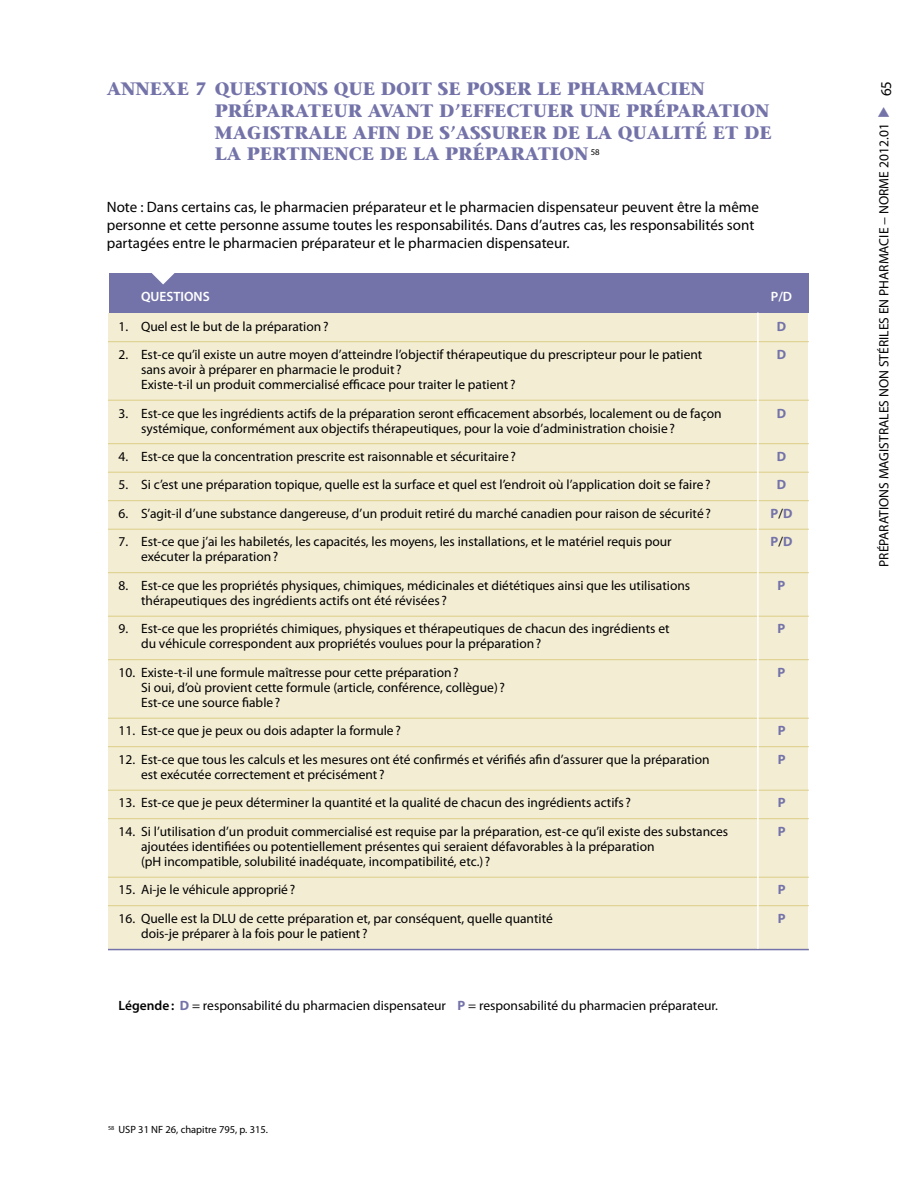
<style>
.page{position:relative;width:918px;height:1188px;background:#fff}
.page>*{position:absolute;margin:0;border:0;box-sizing:border-box;transform-origin:0 0}
.t1{font:700 18px/21.6px "Stone Serif";color:#7473a9}
.t2{font:15px/18px "Myriad Pro";color:#000}
.t3{font:13.5px/15px "Myriad Pro";color:#000}
.t4{font:700 13.5px "Myriad Pro";color:#7473a9}
.t5{font:600 13.5px "Myriad Pro";color:#fff}
.t6{font:10.5px "Myriad Pro";color:#000}
.s1{font-weight:400;color:#000}
.s2{font-weight:600}
.s3{font-weight:700;color:#7473a9}
.s4{color:#7473a9}
</style>
<div class="page">
<div style="left:108px;top:313px;width:700px;height:637px;background:#f3edd4"></div>
<div style="left:109px;top:273px;width:700px;height:40px;background:#7473a9"></div>
<svg style="left:152px;top:273px;width:23px;height:11px"></svg>
<hr style="left:108px;top:341px;width:701px;height:1px;background:#dcce86">
<hr style="left:108px;top:400px;width:701px;height:1px;background:#dcce86">
<hr style="left:108px;top:443px;width:701px;height:1px;background:#dcce86">
<hr style="left:108px;top:472px;width:701px;height:1px;background:#dcce86">
<hr style="left:108px;top:500px;width:701px;height:1px;background:#dcce86">
<hr style="left:108px;top:529px;width:701px;height:1px;background:#dcce86">
<hr style="left:108px;top:572px;width:701px;height:1px;background:#dcce86">
<hr style="left:108px;top:616px;width:701px;height:1px;background:#dcce86">
<hr style="left:108px;top:659px;width:701px;height:1px;background:#dcce86">
<hr style="left:108px;top:718px;width:701px;height:1px;background:#dcce86">
<hr style="left:108px;top:746px;width:701px;height:1px;background:#dcce86">
<hr style="left:108px;top:790px;width:701px;height:1px;background:#dcce86">
<hr style="left:108px;top:818px;width:701px;height:1px;background:#dcce86">
<hr style="left:108px;top:877px;width:701px;height:1px;background:#dcce86">
<hr style="left:108px;top:905px;width:701px;height:1px;background:#dcce86">
<hr style="left:108px;top:949px;width:701px;height:1px;background:#7473a9">
<hr style="left:757px;top:313px;width:2px;height:636px;background:#fff">
<h1 class="t1" style="left:215px;top:78px;width:558px;text-indent:-108px">ANNEXE 7 QUESTIONS QUE DOIT SE POSER LE PHARMACIEN PRÉPARATEUR AVANT D’EFFECTUER UNE PRÉPARATION MAGISTRALE AFIN DE S’ASSURER DE LA QUALITÉ ET DE LA PERTINENCE DE LA PRÉPARATION <sup>58</sup></h1>
<p class="t2" style="left:107px;top:197px;width:654px">Note : Dans certains cas, le pharmacien préparateur et le pharmacien dispensateur peuvent être la même personne et cette personne assume toutes les responsabilités. Dans d’autres cas, les responsabilités sont partagées entre le pharmacien préparateur et le pharmacien dispensateur.</p>
<p class="t5" style="left:141px;top:287px;width:70px">QUESTIONS</p>
<p class="t5" style="left:771px;top:287px;width:23px">P/D</p>
<p class="t3" style="left:118px;top:318px;width:212px">1. Quel est le but de la préparation?</p>
<p class="t4" style="left:777px;top:317px;width:11px">D</p>
<p class="t3" style="left:119px;top:347px;width:585px">2. Est-ce qu’il existe un autre moyen d’atteindre l’objectif thérapeutique du prescripteur pour le patient</p>
<p class="t4" style="left:777px;top:346px;width:11px">D</p>
<p class="t3" style="left:141px;top:362px;width:376px">sans avoir à préparer en pharmacie le produit ?<br>Existe-t-il un produit commercialisé efficace pour traiter le patient ?</p>
<p class="t3" style="left:119px;top:405px;width:605px">3. Est-ce que les ingrédients actifs de la préparation seront efficacement absorbés, localement ou de façon</p>
<p class="t4" style="left:777px;top:404px;width:11px">D</p>
<p class="t3" style="left:141px;top:420px;width:535px">systémique, conformément aux objectifs thérapeutiques, pour la voie d’administration choisie?</p>
<p class="t3" style="left:119px;top:449px;width:399px">4. Est-ce que la concentration prescrite est raisonnable et sécuritaire?</p>
<p class="t4" style="left:777px;top:448px;width:11px">D</p>
<p class="t3" style="left:119px;top:477px;width:594px">5. Si c’est une préparation topique, quelle est la surface et quel est l’endroit où l’application doit se faire?</p>
<p class="t4" style="left:777px;top:476px;width:11px">D</p>
<p class="t3" style="left:119px;top:506px;width:594px">6. S’agit-il d’une substance dangereuse, d’un produit retiré du marché canadien pour raison de sécurité?</p>
<p class="t4" style="left:771px;top:505px;width:23px">P<span class="s1">/</span>D</p>
<p class="t3" style="left:119px;top:534px;width:555px">7. Est-ce que j’ai les habiletés, les capacités, les moyens, les installations, et le matériel requis pour</p>
<p class="t4" style="left:771px;top:533px;width:23px">P<span class="s1">/</span>D</p>
<p class="t3" style="left:141px;top:549px;width:139px">exécuter la préparation?</p>
<p class="t3" style="left:119px;top:578px;width:573px">8. Est-ce que les propriétés physiques, chimiques, médicinales et diététiques ainsi que les utilisations</p>
<p class="t4" style="left:778px;top:577px;width:9px">P</p>
<p class="t3" style="left:141px;top:593px;width:307px">thérapeutiques des ingrédients actifs ont été révisées ?</p>
<p class="t3" style="left:119px;top:621px;width:553px">9. Est-ce que les propriétés chimiques, physiques et thérapeutiques de chacun des ingrédients et</p>
<p class="t4" style="left:778px;top:620px;width:9px">P</p>
<p class="t3" style="left:141px;top:636px;width:402px">du véhicule correspondent aux propriétés voulues pour la préparation?</p>
<p class="t3" style="left:119px;top:665px;width:342px">10. Existe-t-il une formule maîtresse pour cette préparation?</p>
<p class="t4" style="left:778px;top:664px;width:9px">P</p>
<p class="t3" style="left:141px;top:680px;width:365px">Si oui, d’où provient cette formule (article, conférence, collègue) ?<br>Est-ce une source fiable?</p>
<p class="t3" style="left:119px;top:723px;width:284px">11. Est-ce que je peux ou dois adapter la formule?</p>
<p class="t4" style="left:778px;top:722px;width:9px">P</p>
<p class="t3" style="left:119px;top:752px;width:593px">12. Est-ce que tous les calculs et les mesures ont été confirmés et vérifiés afin d’assurer que la préparation</p>
<p class="t4" style="left:778px;top:751px;width:9px">P</p>
<p class="t3" style="left:141px;top:767px;width:245px">est exécutée correctement et précisément ?</p>
<p class="t3" style="left:119px;top:795px;width:514px">13. Est-ce que je peux déterminer la quantité et la qualité de chacun des ingrédients actifs ?</p>
<p class="t4" style="left:778px;top:794px;width:9px">P</p>
<p class="t3" style="left:119px;top:824px;width:611px">14. Si l’utilisation d’un produit commercialisé est requise par la préparation, est-ce qu’il existe des substances</p>
<p class="t4" style="left:778px;top:823px;width:9px">P</p>
<p class="t3" style="left:141px;top:839px;width:515px">ajoutées identifiées ou potentiellement présentes qui seraient défavorables à la préparation (pH incompatible, solubilité inadéquate, incompatibilité, etc.) ?</p>
<p class="t3" style="left:119px;top:882px;width:178px">15. Ai-je le véhicule approprié?</p>
<p class="t4" style="left:778px;top:881px;width:9px">P</p>
<p class="t3" style="left:119px;top:911px;width:436px">16. Quelle est la DLU de cette préparation et, par conséquent, quelle quantité</p>
<p class="t4" style="left:778px;top:910px;width:9px">P</p>
<p class="t3" style="left:141px;top:926px;width:228px">dois-je préparer à la fois pour le patient ?</p>
<p class="t3" style="left:119px;top:998px;width:601px"><span class="s2">Légende:</span> <span class="s3">D</span> = responsabilité du pharmacien dispensateur <span class="s3">P</span> = responsabilité du pharmacien préparateur.</p>
<p class="t6" style="left:108px;top:1123px;width:162px"><sup>58</sup> USP 31 NF 26, chapitre 795, p. 315.</p>
<p class="t2" style="left:877px;top:96px;width:17px;rotate:-90deg">65</p>
<p class="t3" style="left:876px;top:567px;width:463px;rotate:-90deg">PRÉPARATIONS MAGISTRALES NON STÉRILES EN PHARMACIE − NORME 2012.01 <span class="s4">◆</span></p>
</div>
